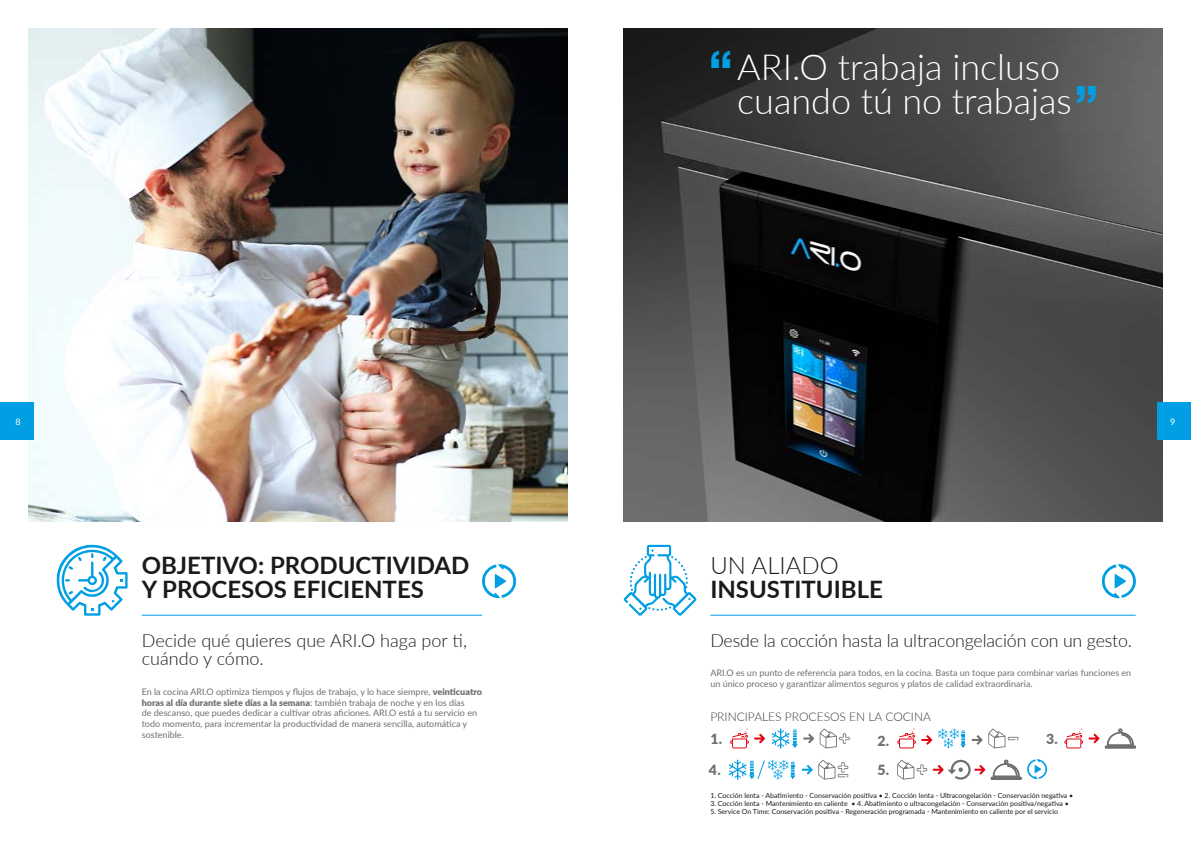
<style>
.page{position:relative;width:1191px;height:842px;background:#fff}
.page>*{position:absolute;margin:0;border:0;box-sizing:border-box;transform-origin:0 0}
.t1{font:800 48px "Helvetica Neue LT Std";color:#009ee3}
.t2{font:300 36px/34px "Lato";color:#fff}
.t3{font:700 24px/24px "Lato";color:#1a1a18}
.t4{font:300 24px "Lato";color:#1a1a18}
.t5{font:300 18px/18px "Lato";letter-spacing:-.01em;color:#1a1a18}
.t6{font:900 14px "Lato";color:#6f6f6e}
.t7{font:300 12px "Lato";color:#3b3b3a}
.t8{font:9px/10.8px "Lato";color:#6f6f6e}
.t9{font:9px "Lato";color:#fff}
.t10{font:7px "Lato";color:#1a1a18}
.s1{font-family:"Helvetica Neue LT Std";font-weight:800;font-size:48px;color:#009ee3}
.s2{font-weight:900}
</style>
<div class="page">
<img style="left:28px;top:28px;width:539px;height:494px">
<img style="left:624px;top:28px;width:538px;height:494px">
<hr style="left:710px;top:615px;width:425px;height:1px;background:#009ee3">
<svg style="left:56px;top:544px;width:72px;height:72px"></svg>
<hr style="left:142px;top:615px;width:340px;height:1px;background:#009ee3">
<svg style="left:624px;top:545px;width:72px;height:71px"></svg>
<svg style="left:818px;top:760px;width:30px;height:20px"></svg>
<svg style="left:771px;top:729px;width:26px;height:19px"></svg>
<svg style="left:730px;top:728px;width:35px;height:20px"></svg>
<svg style="left:803px;top:728px;width:46px;height:20px"></svg>
<svg style="left:802px;top:765px;width:10px;height:10px"></svg>
<svg style="left:1064px;top:728px;width:72px;height:21px"></svg>
<svg style="left:988px;top:728px;width:30px;height:20px"></svg>
<svg style="left:897px;top:728px;width:35px;height:20px"></svg>
<svg style="left:938px;top:729px;width:44px;height:19px"></svg>
<svg style="left:729px;top:759px;width:66px;height:21px"></svg>
<svg style="left:897px;top:760px;width:30px;height:20px"></svg>
<svg style="left:482px;top:564px;width:34px;height:34px"></svg>
<svg style="left:1101px;top:564px;width:35px;height:34px"></svg>
<svg style="left:933px;top:759px;width:115px;height:21px"></svg>
<div style="left:0;top:402px;width:34px;height:38px;background:#009ee3"></div>
<div style="left:1156px;top:402px;width:35px;height:38px;background:#009ee3"></div>
<h2 class="t2" style="left:737px;top:49px;width:336px;text-indent:-28px"><span class="s1">“</span>ARI.O trabaja incluso cuando tú no trabajas</h2>
<h1 class="t1" style="left:1098px;top:115px;width:25px;rotate:-180deg">“</h1>
<p class="t9" style="left:16px;top:415px;width:7px">8</p>
<p class="t9" style="left:1170px;top:415px;width:7px">9</p>
<h3 class="t3" style="left:142px;top:552px;width:329px">OBJETIVO: PRODUCTIVIDAD<br>Y PROCESOS EFICIENTES</h3>
<h3 class="t4" style="left:710px;top:549px;width:130px">UN ALIADO</h3>
<h3 class="t3" style="left:710px;top:576px;width:174px">INSUSTITUIBLE</h3>
<h3 class="t5" style="left:142px;top:630px;width:327px">Decide qué quieres que ARI.O haga por ti, cuándo y cómo.</h3>
<h3 class="t5" style="left:710px;top:630px;width:423px">Desde la cocción hasta la ultracongelación con un gesto.</h3>
<p class="t8" style="left:710px;top:667px;width:422px">ARI.O es un punto de referencia para todos, en la cocina. Basta un toque para combinar varias funciones en un único proceso y garantizar alimentos seguros y platos de calidad extraordinaria.</p>
<p class="t8" style="left:142px;top:686px;width:342px">En la cocina ARI.O optimiza tiempos y flujos de trabajo, y lo hace siempre, <span class="s2">veinticuatro horas al día durante siete días a la semana</span>: también trabaja de noche y en los días<br>de descanso, que puedes dedicar a cultivar otras aficiones. ARI.O está a tu servicio en todo momento, para incrementar la productividad de manera sencilla, automática y sostenible.</p>
<h3 class="t7" style="left:710px;top:708px;width:222px">PRINCIPALES PROCESOS EN LA COCINA</h3>
<h3 class="t6" style="left:710px;top:728px;width:13px">1.</h3>
<h3 class="t6" style="left:877px;top:730px;width:13px">2.</h3>
<h3 class="t6" style="left:1046px;top:728px;width:13px">3.</h3>
<h3 class="t6" style="left:709px;top:760px;width:13px">4.</h3>
<h3 class="t6" style="left:877px;top:760px;width:13px">5.</h3>
<p class="t10" style="left:710px;top:790px;width:364px">1. Cocción lenta - Abatimiento - Conservación positiva • 2. Cocción lenta - Ultracongelación - Conservación negativa •</p>
<p class="t10" style="left:710px;top:798px;width:360px">3. Cocción lenta - Mantenimiento en caliente • 4. Abatimiento o ultracongelación - Conservación positiva/negativa •</p>
<p class="t10" style="left:710px;top:806px;width:349px">5. Service On Time: Conservación positiva - Regeneración programada - Mantenimiento en caliente por el servicio</p>
</div>
